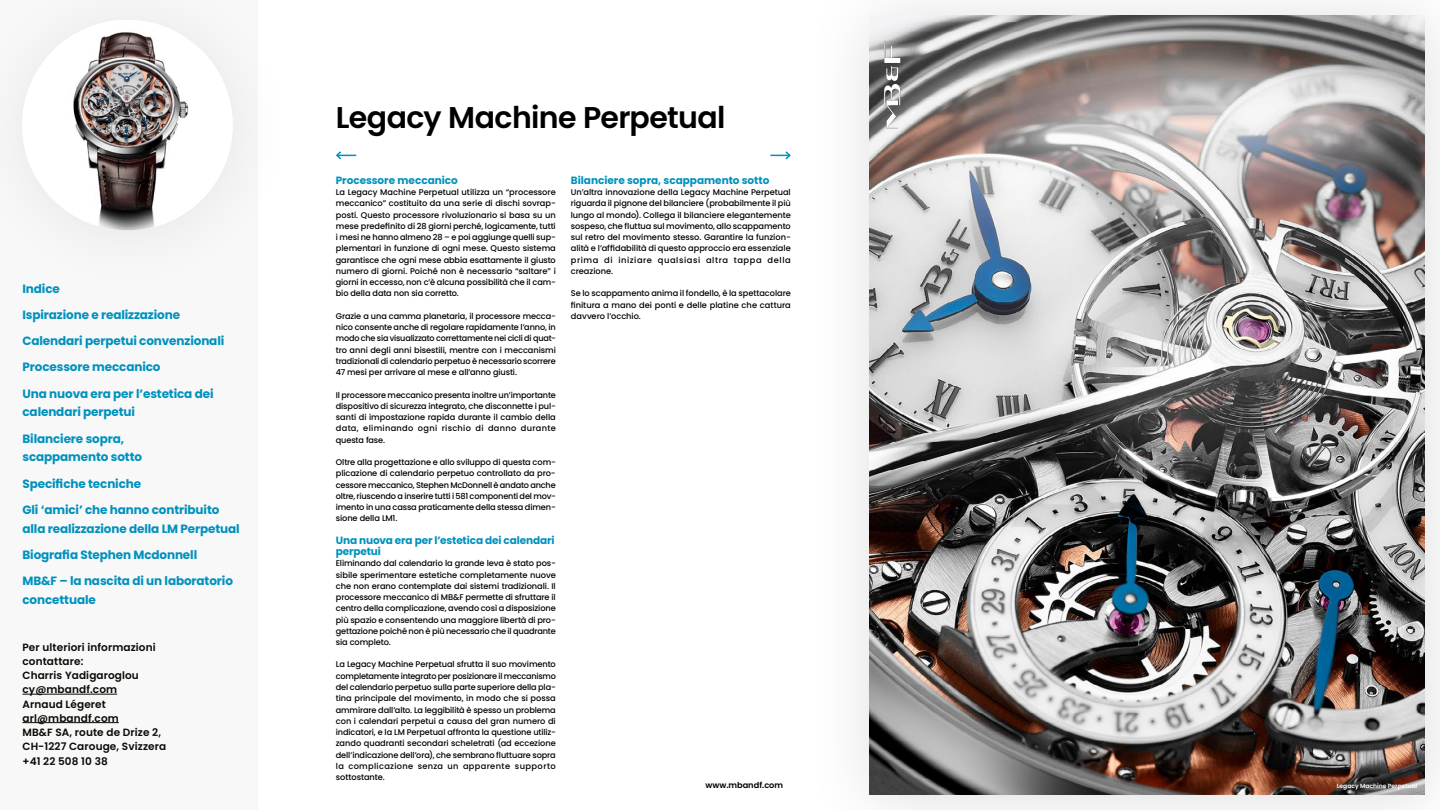
<style>
.page{position:relative;width:1440px;height:810px;background:#fff}
.page>*{position:absolute;margin:0;border:0;box-sizing:border-box;transform-origin:0 0}
.t1{font:600 30px "Poppins";letter-spacing:-.02em;color:#000}
.t2{font:700 12px/26.2px "Poppins";letter-spacing:-.01em;color:#0091bd}
.t3{font:600 10.5px/14.2px "Poppins";letter-spacing:.01em;color:#0b0904}
.t4{font:700 10.5px/11.2px "Poppins";letter-spacing:-.01em;color:#0091bd}
.t5{font:500 8.25px/11.2px "Poppins";letter-spacing:-.01em;color:#000;text-align:justify}
.t6{font:600 8.25px "Poppins";color:#000}
.t7{font:600 6px "Poppins";color:#fff}
</style>
<div class="page">
<div style="left:0;top:0;width:257px;height:810px;background:#f8f8f8"></div>
<div style="left:0;top:0;width:301px;height:301px;background:#f7f7f7"></div>
<img style="left:22px;top:20px;width:211px;height:210px;border-radius:105px">
<hr style="left:22px;top:694px;width:95px;height:1px;background:#0b0904">
<hr style="left:22px;top:722px;width:97px;height:1px;background:#0b0904">
<svg style="left:336px;top:151px;width:20px;height:9px"></svg>
<svg style="left:770px;top:151px;width:21px;height:9px"></svg>
<svg style="left:857px;top:5px;width:583px;height:805px;background:#969393"></svg>
<h2 class="t2" style="left:22px;top:275px;width:203px">Indice<br>Ispirazione e realizzazione<br>Calendari perpetui convenzionali<br>Processore meccanico<br>Una nuova era per l’estetica dei</h2>
<h2 class="t2" style="left:22px;top:399px;width:114px">calendari perpetui<br>Bilanciere sopra,</h2>
<h2 class="t2" style="left:22px;top:444px;width:198px">scappamento sotto<br>Specifiche tecniche<br>Gli ‘amici’ che hanno contribuito</h2>
<h2 class="t2" style="left:22px;top:515px;width:219px">alla realizzazione della LM Perpetual<br>Biografia Stephen Mcdonnell<br>MB&amp;F – la nascita di un laboratorio</h2>
<h2 class="t2" style="left:22px;top:587px;width:75px">concettuale</h2>
<p class="t3" style="left:22px;top:640px;width:145px">Per ulteriori informazioni contattare:<br>Charris Yadigaroglou cy@mbandf.com<br>Arnaud Légeret arl@mbandf.com<br>MB&amp;F SA, route de Drize 2,<br>CH-1227 Carouge, Svizzera +41 22 508 10 38</p>
<h1 class="t1" style="left:336px;top:100px;width:391px">Legacy Machine Perpetual</h1>
<p class="t4" style="left:336px;top:175px;width:124px">Processore meccanico</p>
<p class="t5" style="left:336px;top:187px;width:222px">La Legacy Machine Perpetual utilizza un “processore meccanico” costituito da una serie di dischi sovrap&shy;posti. Questo processore rivoluzionario si basa su un mese predefinito di 28 giorni perché, logicamente, tutti i mesi ne hanno almeno 28 – e poi aggiunge quelli sup&shy;plementari in funzione di ogni mese. Questo sistema garantisce che ogni mese abbia esattamente il giusto numero di giorni. Poiché non è necessario “saltare” i giorni in eccesso, non c’è alcuna possibilità che il cam&shy;bio della data non sia corretto.</p>
<p class="t5" style="left:336px;top:310px;width:222px">Grazie a una camma planetaria, il processore mecca&shy;nico consente anche di regolare rapidamente l’anno, in modo che sia visualizzato correttamente nei cicli di quat&shy;tro anni degli anni bisestili, mentre con i meccanismi tradizionali di calendario perpetuo è necessario scorrere 47 mesi per arrivare al mese e all’anno giusti.</p>
<p class="t5" style="left:336px;top:389px;width:222px">Il processore meccanico presenta inoltre un’importante dispositivo di sicurezza integrato, che disconnette i pul&shy;santi di impostazione rapida durante il cambio della data, eliminando ogni rischio di danno durante questa fase.</p>
<p class="t5" style="left:336px;top:457px;width:222px">Oltre alla progettazione e allo sviluppo di questa com&shy;plicazione di calendario perpetuo controllato da pro&shy;cessore meccanico, Stephen McDonnell è andato anche oltre, riuscendo a inserire tutti i 581 componenti del mov&shy;imento in una cassa praticamente della stessa dimen&shy;sione della LM1.</p>
<p class="t4" style="left:336px;top:535px;width:220px">Una nuova era per l’estetica dei calendari perpetui</p>
<p class="t5" style="left:336px;top:558px;width:222px">Eliminando dal calendario la grande leva è stato pos&shy;sibile sperimentare estetiche completamente nuove che non erano contemplate dai sistemi tradizionali. Il processore meccanico di MB&amp;F permette di sfruttare il centro della complicazione, avendo così a disposizione più spazio e consentendo una maggiore libertà di pro&shy;gettazione poiché non è più necessario che il quadrante sia completo.</p>
<p class="t5" style="left:336px;top:659px;width:222px">La Legacy Machine Perpetual sfrutta il suo movimento completamente integrato per posizionare il meccanismo del calendario perpetuo sulla parte superiore della pla&shy;tina principale del movimento, in modo che si possa ammirare dall’alto. La leggibilità è spesso un problema con i calendari perpetui a causa del gran numero di indicatori, e la LM Perpetual affronta la questione utiliz&shy;zando quadranti secondari scheletrati (ad eccezione dell’indicazione dell’ora), che sembrano fluttuare sopra la complicazione senza un apparente supporto sottostante.</p>
<p class="t4" style="left:571px;top:175px;width:200px">Bilanciere sopra, scappamento sotto</p>
<p class="t5" style="left:571px;top:187px;width:222px">Un’altra innovazione della Legacy Machine Perpetual riguarda il pignone del bilanciere (probabilmente il più lungo al mondo). Collega il bilanciere elegantemente sospeso, che fluttua sul movimento, allo scappamento sul retro del movimento stesso. Garantire la funzion&shy;alità e l’affidabilità di questo approccio era essenziale prima di iniziare qualsiasi altra tappa della creazione.</p>
<p class="t5" style="left:571px;top:288px;width:222px">Se lo scappamento anima il fondello, è la spettacolare finitura a mano dei ponti e delle platine che cattura davvero l’occhio.</p>
<p class="t6" style="left:705px;top:780px;width:79px">www.mbandf.com</p>
<p class="t7" style="left:1337px;top:782px;width:82px">Legacy Machine Perpetual</p>
</div>
